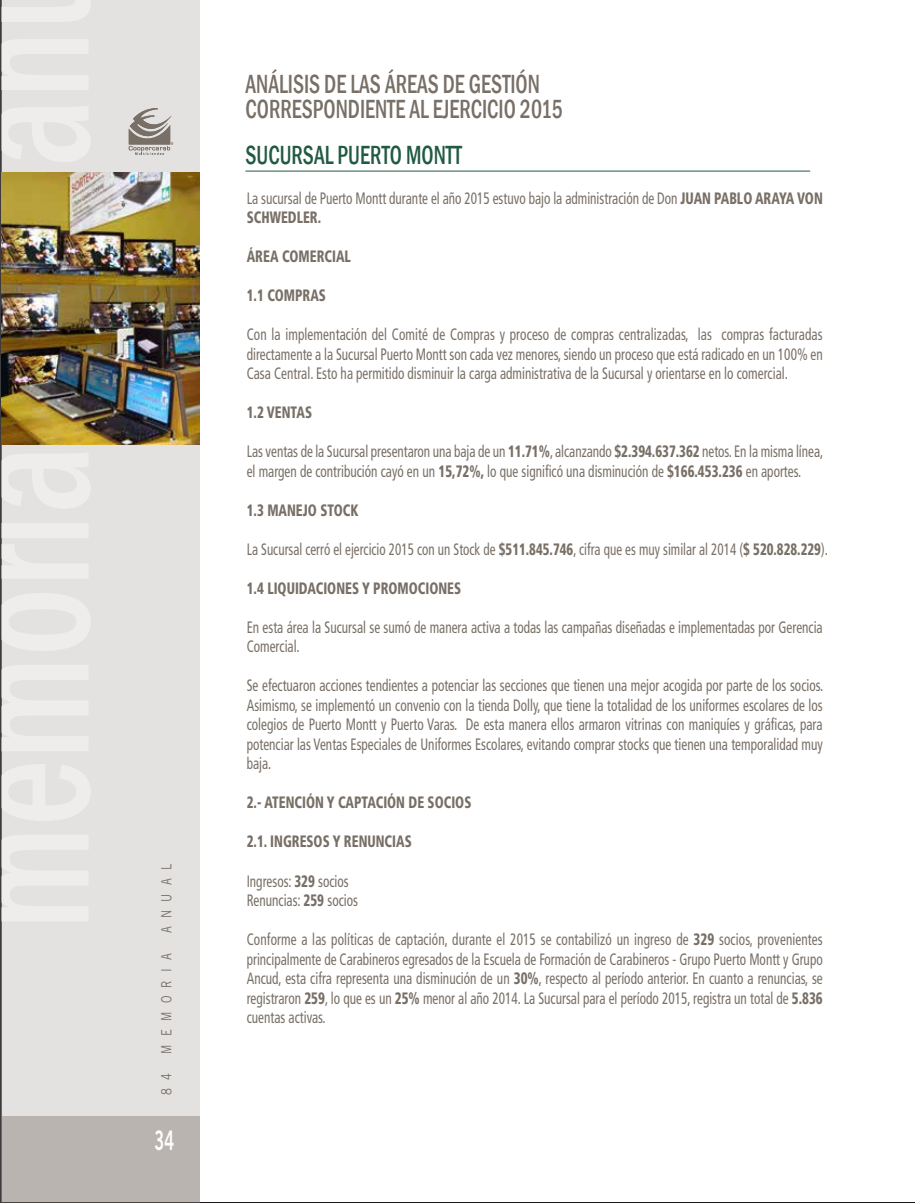
<style>
.page{position:relative;width:915px;height:1204px;background:#fff}
.page>*{position:absolute;margin:0;border:0;box-sizing:border-box;transform-origin:0 0}
.t1{font:500 condensed 27px/25.5px "Franklin Gothic";color:#786f66;scale:.8 1}
.t2{font:500 condensed 27px "Franklin Gothic";color:#215a42;scale:.8 1}
.t3{font:27px "Trade Gothic LT Std Bd 2";color:#fff;scale:.59 1}
.t4{font:condensed 16.5px/19.5px "Frutiger";color:#786f66;scale:.8 1}
.t5{font:900 condensed 16.5px "Frutiger";color:#786f66;scale:.8 1}
.t6{font:condensed 16.5px "Frutiger";color:#786f66;scale:.79 1}
.t7{font:14.1px "Trade Gothic LT Std";letter-spacing:.735em;color:#786f66;scale:.8 1}
.s1{font-weight:900}
</style>
<div class="page">
<div style="left:1px;top:0;width:198px;height:1202px;background:#e4e2e1"></div>
<div style="left:1px;top:1115px;width:198px;height:87px;background:#b9b4b0"></div>
<svg style="left:1px;top:834px;width:87px;height:87px"></svg>
<svg style="left:1px;top:764px;width:89px;height:57px"></svg>
<svg style="left:1px;top:664px;width:87px;height:87px"></svg>
<svg style="left:1px;top:593px;width:89px;height:58px"></svg>
<svg style="left:1px;top:544px;width:87px;height:34px"></svg>
<svg style="left:1px;top:522px;width:87px;height:16px"></svg>
<svg style="left:1px;top:452px;width:89px;height:56px"></svg>
<svg style="left:1px;top:106px;width:89px;height:56px"></svg>
<svg style="left:1px;top:39px;width:87px;height:51px"></svg>
<svg style="left:1px;top:0;width:89px;height:22px"></svg>
<img style="left:1px;top:173px;width:198px;height:272px">
<svg style="left:129px;top:108px;width:44px;height:47px"></svg>
<hr style="left:245px;top:171px;width:564px;height:1px;background:#215a42">
<p class="t7" style="left:158px;top:933px;width:88px;rotate:-90deg">ANUAL</p>
<p class="t7" style="left:158px;top:1053px;width:127px;rotate:-90deg">MEMORIA</p>
<p class="t7" style="left:158px;top:1095px;width:29px;rotate:-90deg">8 4</p>
<h1 class="t3" style="left:154px;top:1123px;width:35px">34</h1>
<h1 class="t1" style="left:245px;top:71px;width:398px">ANÁLISIS DE LAS ÁREAS DE GESTIÓN<br>CORRESPONDIENTE AL EJERCICIO 2015</h1>
<h1 class="t2" style="left:245px;top:137px;width:272px">SUCURSAL PUERTO MONTT</h1>
<p class="t4" style="left:247px;top:188px;width:721px">La sucursal de Puerto Montt durante el año 2015 estuvo bajo la administración de Don <span class="s1">JUAN PABLO ARAYA VON<br>SCHWEDLER.</span></p>
<p class="t5" style="left:247px;top:246px;width:132px">ÁREA COMERCIAL</p>
<p class="t5" style="left:247px;top:285px;width:101px">1.1 COMPRAS</p>
<p class="t4" style="left:247px;top:325px;width:721px;text-align:justify">Con la implementación del Comité de Compras y proceso de compras centralizadas, las compras facturadas directamente a la Sucursal Puerto Montt son cada vez menores, siendo un proceso que está radicado en un 100% en Casa Central. Esto ha permitido disminuir la carga administrativa de la Sucursal y orientarse en lo comercial.</p>
<p class="t5" style="left:247px;top:402px;width:83px">1.2 VENTAS</p>
<p class="t4" style="left:247px;top:442px;width:722px">Las ventas de la Sucursal presentaron una baja de un <span class="s1">11.71%</span>, alcanzando <span class="s1">$2.394.637.362</span> netos. En la misma línea, el margen de contribución cayó en un <span class="s1">15,72%,</span> lo que significó una disminución de <span class="s1">$166.453.236</span> en aportes.</p>
<p class="t5" style="left:247px;top:500px;width:141px">1.3 MANEJO STOCK</p>
<p class="t6" style="left:247px;top:539px;width:736px">La Sucursal cerró el ejercicio 2015 con un Stock de <span class="s1">$511.845.746</span>, cifra que es muy similar al 2014 (<span class="s1">$ 520.828.229</span>).</p>
<p class="t5" style="left:247px;top:578px;width:269px">1.4 LIQUIDACIONES Y PROMOCIONES</p>
<p class="t4" style="left:247px;top:617px;width:721px">En esta área la Sucursal se sumó de manera activa a todas las campañas diseñadas e implementadas por Gerencia<br>Comercial.</p>
<p class="t4" style="left:247px;top:676px;width:722px;text-align:justify">Se efectuaron acciones tendientes a potenciar las secciones que tienen una mejor acogida por parte de los socios.<br>Asimismo, se implementó un convenio con la tienda Dolly, que tiene la totalidad de los uniformes escolares de los colegios de Puerto Montt y Puerto Varas. De esta manera ellos armaron vitrinas con maniquíes y gráficas, para potenciar las Ventas Especiales de Uniformes Escolares, evitando comprar stocks que tienen una temporalidad muy baja.</p>
<p class="t5" style="left:247px;top:792px;width:282px">2.- ATENCIÓN Y CAPTACIÓN DE SOCIOS</p>
<p class="t5" style="left:247px;top:831px;width:208px">2.1. INGRESOS Y RENUNCIAS</p>
<p class="t4" style="left:247px;top:871px;width:141px">Ingresos: <span class="s1">329</span> socios<br>Renuncias: <span class="s1">259</span> socios</p>
<p class="t4" style="left:247px;top:929px;width:721px;text-align:justify">Conforme a las políticas de captación, durante el 2015 se contabilizó un ingreso de <span class="s1">329</span> socios, provenientes principalmente de Carabineros egresados de la Escuela de Formación de Carabineros - Grupo Puerto Montt y Grupo Ancud, esta cifra representa una disminución de un <span class="s1">30%</span>, respecto al período anterior. En cuanto a renuncias, se registraron <span class="s1">259</span>, lo que es un <span class="s1">25%</span> menor al año 2014. La Sucursal para el período 2015, registra un total de <span class="s1">5.836 </span>cuentas activas.</p>
</div>
